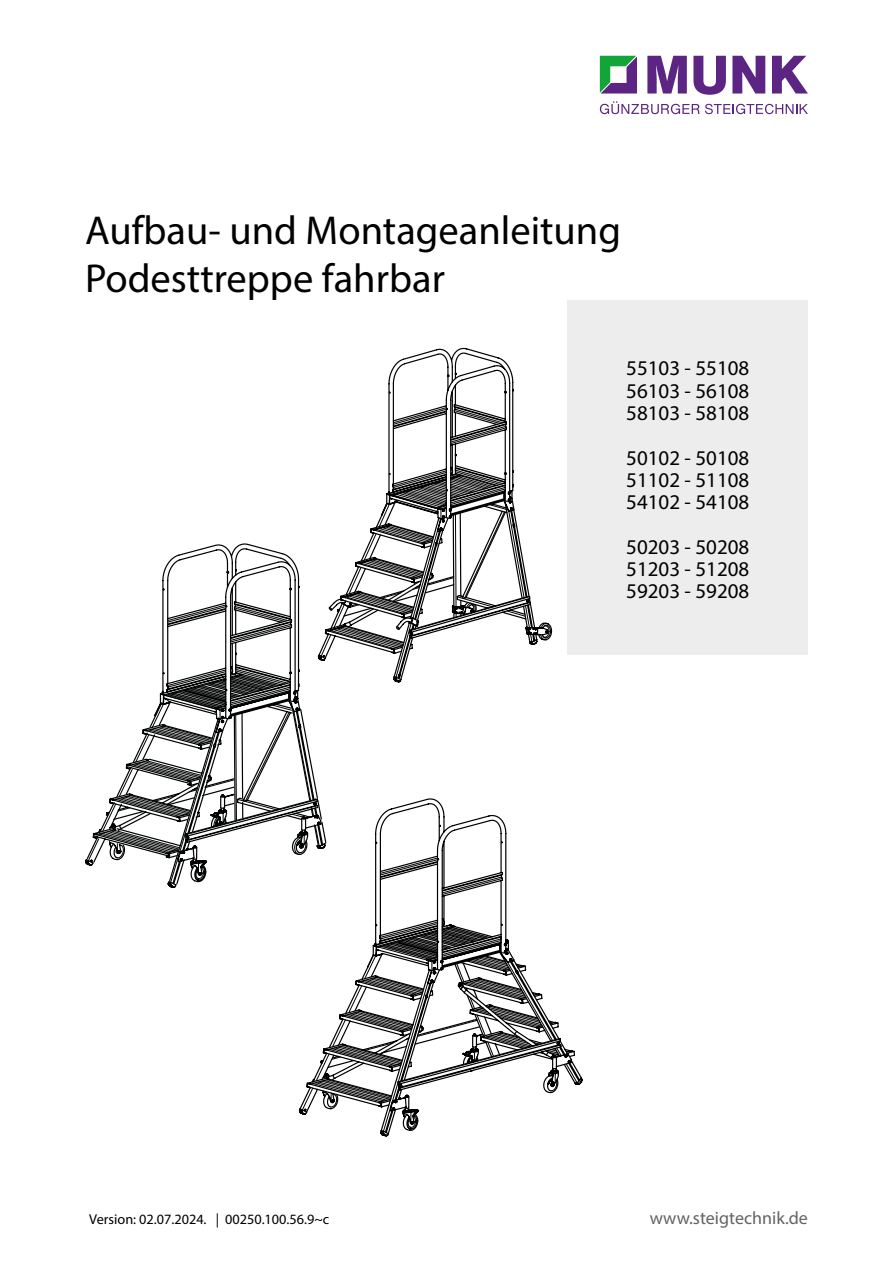
<style>
.page{position:relative;width:893px;height:1263px;background:#fff}
.page>*{position:absolute;margin:0;border:0;box-sizing:border-box;transform-origin:0 0}
.t1{font:40.5px/48.6px "Myriad Pro";color:#000}
.t2{font:21px/22.2px "Myriad Pro";color:#000;text-align:justify}
.t3{font:18px "Myriad Pro";color:#646363}
.t4{font:14.25px "Myriad Pro";color:#000}
</style>
<div class="page">
<svg style="left:600px;top:56px;width:37px;height:38px"></svg>
<svg style="left:647px;top:56px;width:40px;height:38px"></svg>
<svg style="left:693px;top:56px;width:33px;height:39px"></svg>
<svg style="left:732px;top:56px;width:33px;height:38px"></svg>
<svg style="left:772px;top:56px;width:36px;height:38px"></svg>
<svg style="left:600px;top:101px;width:99px;height:13px"></svg>
<svg style="left:705px;top:104px;width:103px;height:10px"></svg>
<div style="left:568px;top:300px;width:240px;height:355px;background:#ededed"></div>
<svg style="left:302px;top:885px;width:276px;height:247px"></svg>
<svg style="left:390px;top:348px;width:123px;height:26px"></svg>
<svg style="left:89px;top:374px;width:425px;height:511px"></svg>
<svg style="left:320px;top:406px;width:231px;height:272px"></svg>
<h1 class="t1" style="left:85px;top:205px;width:537px">Aufbau- und Montageanleitung<br>Podesttreppe fahrbar</h1>
<p class="t2" style="left:626px;top:357px;width:125px">55103 - 55108<br>56103 - 56108<br>58103 - 58108</p>
<p class="t2" style="left:626px;top:446px;width:125px">50102 - 50108<br>51102 - 51108<br>54102 - 54108</p>
<p class="t2" style="left:626px;top:535px;width:125px">50203 - 50208<br>51203 - 51208<br>59203 - 59208</p>
<p class="t4" style="left:89px;top:1210px;width:241px">Version: 02.07.2024. | 00250.100.56.9~c</p>
<p class="t3" style="left:650px;top:1207px;width:160px">www.steigtechnik.de</p>
</div>
